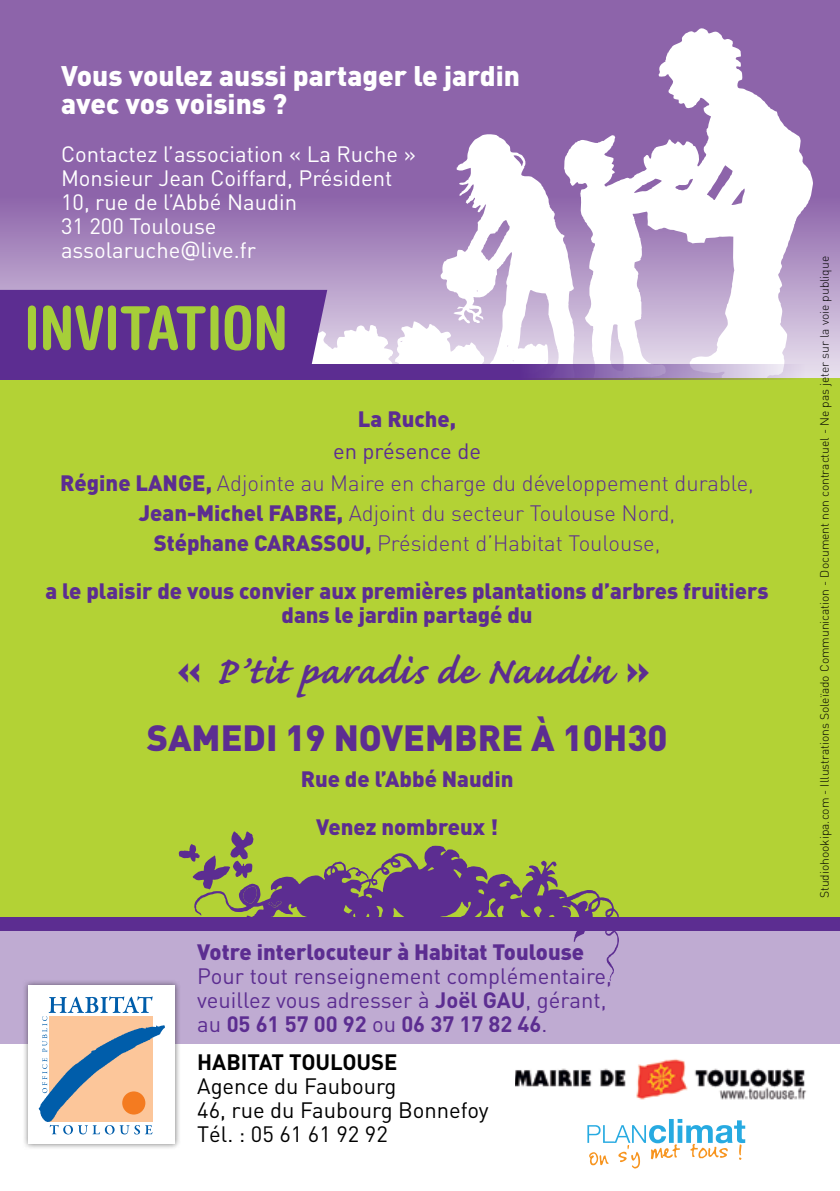
<style>
.page{position:relative;width:840px;height:1191px;background:#fff}
.page>*{position:absolute;margin:0;border:0;box-sizing:border-box;transform-origin:0 0}
.t1{font:700 condensed 60px "Helvetica Rounded LT Std";color:#a6ce39}
.t2{font:700 48px "Caflisch Script";letter-spacing:.02em;color:#5c2d91}
.t3{font:900 36px "DIN";color:#5c2d91}
.t4{font:900 28px/28px "DIN";color:#fff}
.t5{font:300 22px/32px "DIN";color:#5c2d91;text-align:center}
.t6{font:900 22px/24px "DIN";color:#5c2d91;text-align:center}
.t7{font:22px/24px "DIN";color:#fff}
.t8{font:22px/24px "DIN";color:#5c2d91}
.t9{font:22px/24px "DIN";color:#000}
.t10{font:700 22px "DIN";color:#000}
.t11{font:300 12px "DIN";color:#000}
.s1{font-family:"Tahoma"}
.s2{font-weight:400}
.s3{font-weight:900}
.s4{font-family:"DIN";font-weight:900;font-size:36px}
.s5{font-weight:700}
</style>
<div class="page">
<svg style="left:0;top:0;width:839px;height:364px;background:#946daf"></svg>
<svg style="left:563px;top:28px;width:249px;height:336px"></svg>
<svg style="left:393px;top:134px;width:181px;height:230px"></svg>
<div style="left:0;top:378px;width:839px;height:542px;background:#b3d235"></div>
<svg style="left:393px;top:364px;width:446px;height:16px;background:#9377ae"></svg>
<div style="left:0;top:917px;width:839px;height:15px;background:#5c2d91"></div>
<div style="left:0;top:931px;width:839px;height:112px;background:#bfabd2"></div>
<svg style="left:194px;top:845px;width:425px;height:136px"></svg>
<svg style="left:178px;top:831px;width:79px;height:72px"></svg>
<div style="left:22px;top:979px;width:158px;height:171px;background:#000;opacity:.5"></div>
<div style="left:28px;top:985px;width:146px;height:159px;background:#fff"></div>
<svg style="left:39px;top:996px;width:126px;height:138px"></svg>
<div style="left:122px;top:1091px;width:23px;height:23px;background:#f47b20;border-radius:50%"></div>
<svg style="left:0;top:290px;width:393px;height:90px;background:#70469e"></svg>
<svg style="left:587px;top:1119px;width:157px;height:49px"></svg>
<img style="left:515px;top:1059px;width:292px;height:41px">
<p class="t4" style="left:61px;top:60px;width:460px">Vous voulez aussi partager le jardin avec vos voisins ?</p>
<p class="t7" style="left:61px;top:141px;width:356px">Contactez l’association « La Ruche »<br>Monsieur Jean Coiffard, Président<br>10, rue de l’Abbé Naudin<br>31 200 Toulouse assolaruche<span class="s1">@</span>live.fr</p>
<h1 class="t1" style="left:24px;top:291px;width:265px">INVITATION</h1>
<p class="t6" style="left:358px;top:405px;width:100px">La Ruche,</p>
<p class="t5" style="left:60px;top:434px;width:694px"><span class="s2">en présence de<br></span><span class="s3">Régine LANGE,</span> Adjointe au Maire en charge du développement durable,</p>
<p class="t5" style="left:139px;top:498px;width:537px;line-height:30px"><span class="s3">Jean-Michel FABRE,</span> Adjoint du secteur Toulouse Nord,<br><span class="s3">Stéphane CARASSOU,</span> Président d’Habitat Toulouse,</p>
<p class="t6" style="left:46px;top:578px;width:724px">a le plaisir de vous convier aux premières plantations d’arbres fruitiers dans le jardin partagé du</p>
<h2 class="t2" style="left:177px;top:647px;width:474px"><span class="s4">«</span> P’tit paradis de Naudin <span class="s4">»</span></h2>
<h3 class="t3" style="left:147px;top:714px;width:25px">same</h3>
<h3 class="t3" style="left:242px;top:714px;width:116px">di 19 novembre</h3>
<h3 class="t3" style="left:531px;top:714px;width:138px">à 10h30</h3>
<p class="t6" style="left:300px;top:753px;width:214px;line-height:48px">Rue de l’Abbé Naudin<br>Venez nombreux !</p>
<p class="t6" style="left:197px;top:938px;width:388px">Votre interlocuteur à Habitat Toulouse</p>
<p class="t8" style="left:197px;top:963px;width:416px">Pour tout renseignement complémentaire, veuillez vous adresser à <span class="s5">Joël GAU</span>, gérant, au <span class="s5">05 61 57 00 92</span> ou <span class="s5">06 37 17 82 46</span>.</p>
<p class="t10" style="left:197px;top:1048px;width:202px">HABITAT TOULOUSE</p>
<p class="t9" style="left:197px;top:1074px;width:293px">Agence du Faubourg<br>46, rue du Faubourg Bonnefoy<br>Tél. : 05 61 61 92 92</p>
<p class="t11" style="left:816px;top:898px;width:643px;rotate:-90deg">Studiohookipa.com - Illustrations Soleïado Communication - Document non contractuel - Ne pas jeter sur la voie publique</p>
</div>
